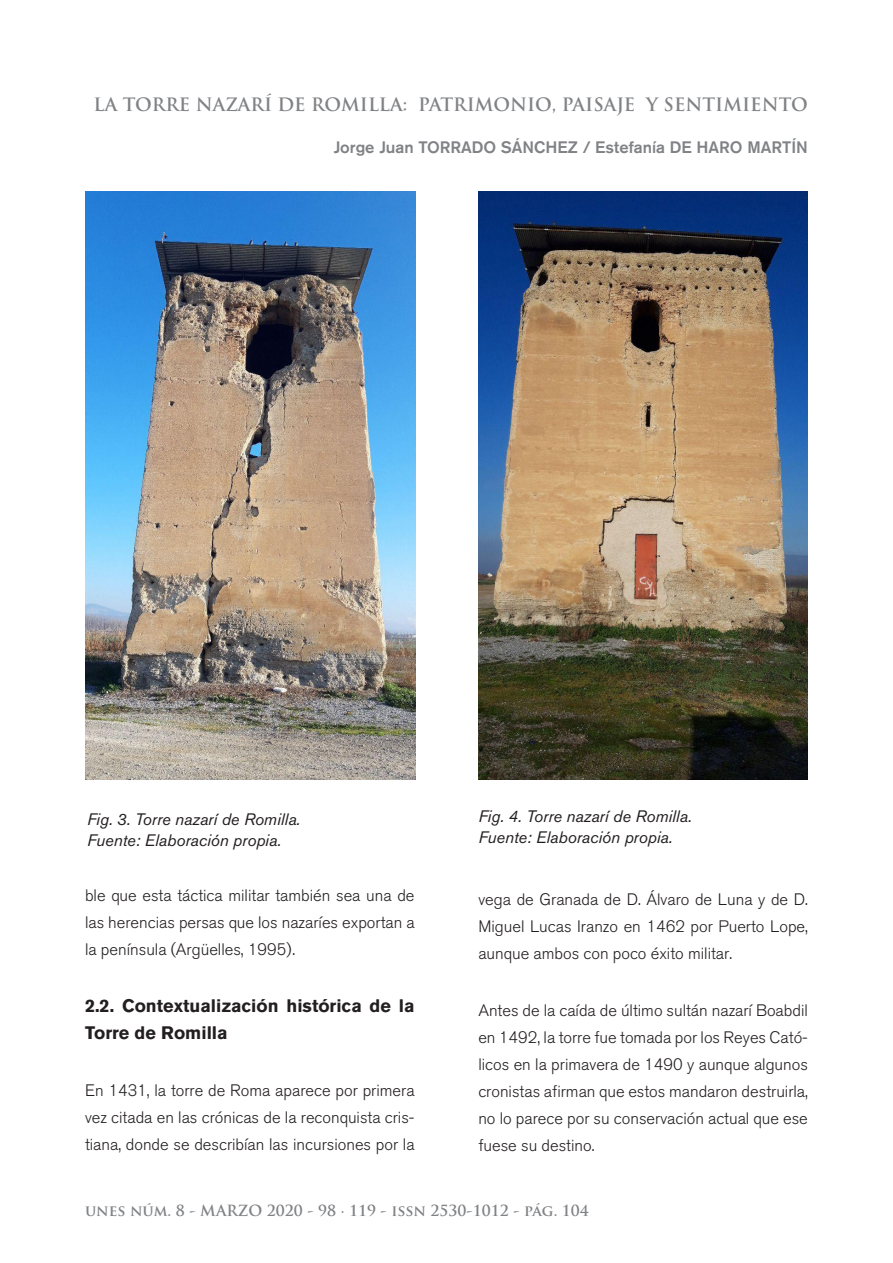
<style>
.page{position:relative;width:893px;height:1263px;background:#fff}
.page>*{position:absolute;margin:0;border:0;box-sizing:border-box;transform-origin:0 0}
.t1{font:700 18px "Trajan Pro";color:#808285}
.ladillo_2{font:700 18px/27px "Akzidenz Grotesk BQ";color:#231f20}
.cuerpo_de_texto{font:300 16.5px/27px "Akzidenz Grotesk BQ";color:#231f20;text-align:justify}
.pie{font:italic 16.5px/21px "Akzidenz Grotesk BQ";color:#231f20}
.t2{font:500 16.5px "Akzidenz Grotesk BQ";color:#808285}
.Título_H1{font:700 15px "Trajan Pro";color:#808285}
</style>
<div class="page">
<img style="left:85px;top:191px;width:331px;height:588px">
<img style="left:478px;top:191px;width:330px;height:588px">
<p class="t1" style="left:93px;top:93px;width:716px">LA TORRE NAZARÍ DE ROMILLA: PATRIMONIO, PAISAJE Y S ENTIMIENTO</p>
<p class="t2" style="left:334px;top:137px;width:476px">Jorge Juan TORRADO SÁNCHEZ / Estefanía DE HARO MARTÍN</p>
<p class="pie" style="left:87px;top:808px;width:215px">Fig. 3. Torre nazarí de Romilla.<br>Fuente: Elaboración propia.</p>
<p class="cuerpo_de_texto" style="left:85px;top:882px;width:331px">ble que esta táctica militar también sea una de las herencias persas que los nazaríes exportan a la península (Argüelles, 1995).</p>
<p class="ladillo_2" style="left:85px;top:992px;width:331px">2.2. Contextualización histórica de la<br>Torre de Romilla</p>
<p class="cuerpo_de_texto" style="left:85px;top:1077px;width:331px">En 1431, la torre de Roma aparece por primera vez citada en las crónicas de la reconquista cris&shy;tiana, donde se describían las incursiones por la</p>
<p class="pie" style="left:478px;top:805px;width:215px">Fig. 4. Torre nazarí de Romilla.<br>Fuente: Elaboración propia.</p>
<p class="cuerpo_de_texto" style="left:478px;top:886px;width:331px">vega de Granada de D. Álvaro de Luna y de D.<br>Miguel Lucas Iranzo en 1462 por Puerto Lope, aunque ambos con poco éxito militar.</p>
<p class="cuerpo_de_texto" style="left:478px;top:997px;width:331px">Antes de la caída de último sultán nazarí Boabdil en 1492, la torre fue tomada por los Reyes Cató&shy;licos en la primavera de 1490 y aunque algunos cronistas afirman que estos mandaron destruirla, no lo parece por su conservación actual que ese fuese su destino.</p>
<p class="Título_H1" style="left:85px;top:1201px;width:505px">unes núm. 8 - MARZO 2020 - 98 · 119 - issn 2530-1012 - pág. 104</p>
</div>
